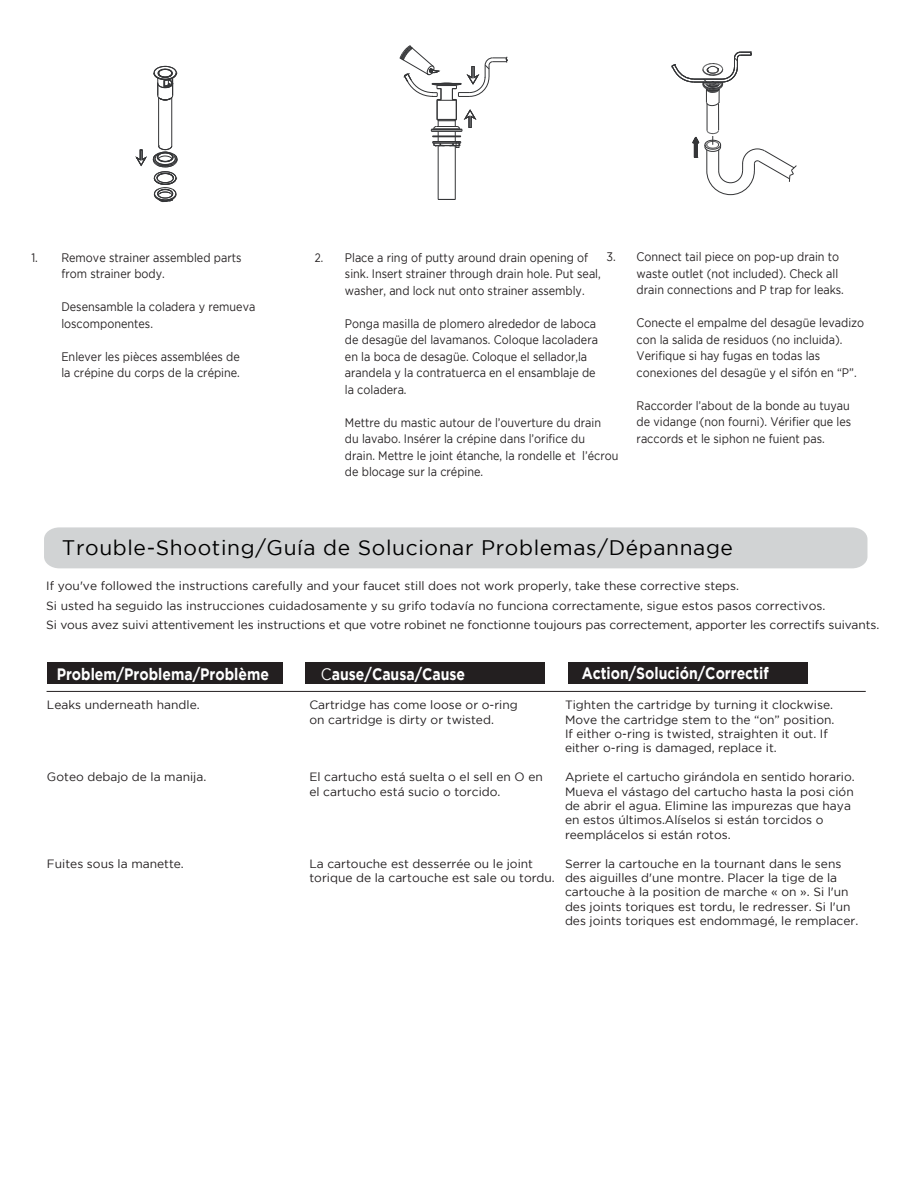
<style>
.page{position:relative;width:918px;height:1188px;background:#fff}
.page>*{position:absolute;margin:0;border:0;box-sizing:border-box;transform-origin:0 0}
.t1{font:21px "Gotham";letter-spacing:.03em;color:#000}
.t2{font:700 16.5px "Gotham";color:#fff;scale:.85 1}
.t3{font:12.3px/16.5px "Gotham";color:#231f20;scale:.88 1}
.t4{font:12.3px/16.5px "Gotham";color:#231f20;scale:.81 1}
.t5{font:12px/14.4px "Gotham";color:#231f20}
.s1{font-weight:400}
</style>
<div class="page">
<div style="left:44px;top:527px;width:823px;height:41px;background:#d1d3d4"></div>
<div style="left:47px;top:662px;width:235px;height:22px;background:#231f20"></div>
<div style="left:305px;top:662px;width:240px;height:22px;background:#231f20"></div>
<div style="left:568px;top:662px;width:240px;height:22px;background:#231f20"></div>
<hr style="left:47px;top:691px;width:819px;height:1px;background:#231f20">
<svg style="left:135px;top:149px;width:12px;height:17px"></svg>
<hr style="left:158px;top:98px;width:1px;height:48px;background:#343537">
<hr style="left:171px;top:98px;width:1px;height:48px;background:#343537">
<svg style="left:153px;top:145px;width:25px;height:58px"></svg>
<svg style="left:153px;top:66px;width:24px;height:34px"></svg>
<hr style="left:438px;top:146px;width:1px;height:53px;background:#343537">
<hr style="left:455px;top:146px;width:1px;height:53px;background:#343537">
<svg style="left:438px;top:199px;width:18px;height:1px"></svg>
<svg style="left:399px;top:45px;width:109px;height:103px"></svg>
<svg style="left:671px;top:51px;width:126px;height:144px"></svg>
<p class="t3" style="left:61px;top:249px;width:206px;text-indent:-30px">1. Remove strainer assembled parts from strainer body.</p>
<p class="t3" style="left:61px;top:299px;width:222px">Desensamble la coladera y remueva loscomponentes.</p>
<p class="t3" style="left:61px;top:348px;width:204px">Enlever les pièces assemblées de la crépine du corps de la crépine.</p>
<p class="t3" style="left:637px;top:248px;width:237px;text-indent:-30px">3. Connect tail piece on pop-up drain to waste outlet (not included). Check all drain connections and P trap for leaks.</p>
<p class="t3" style="left:637px;top:314px;width:260px">Conecte el empalme del desagüe levadizo con la salida de residuos (no incluida).<br>Verifique si hay fugas en todas las conexiones del desagüe y el sifón en “P”.</p>
<p class="t3" style="left:637px;top:397px;width:245px;text-align:justify">Raccorder l’about de la bonde au tuyau de vidange (non fourni). Vérifier que les raccords et le siphon ne fuient pas.</p>
<p class="t4" style="left:345px;top:249px;width:317px;text-indent:-30px">2. Place a ring of putty around drain opening of sink. Insert strainer through drain hole. Put seal, washer, and lock nut onto strainer assembly.</p>
<p class="t3" style="left:345px;top:315px;width:289px">Ponga masilla de plomero alrededor de laboca de desagüe del lavamanos. Coloque lacoladera en la boca de desagüe. Coloque el sellador,la arandela y la contratuerca en el ensamblaje de la coladera.</p>
<p class="t3" style="left:345px;top:414px;width:312px">Mettre du mastic autour de l’ouverture du drain<br>du lavabo. Insérer la crépine dans l’orifice du<br>drain. Mettre le joint étanche, la rondelle et l’écrou de blocage sur la crépine.</p>
<h1 class="t1" style="left:62px;top:536px;width:673px">Trouble-Shooting/Guía de Solucionar Problemas/Dépannage</h1>
<p class="t5" style="left:46px;top:576px;width:834px;line-height:19.5px">If you've followed the instructions carefully and your faucet still does not work properly, take these corrective steps.<br>Si usted ha seguido las instrucciones cuidadosamente y su grifo todavía no funciona correctamente, sigue estos pasos correctivos.<br>Si vous avez suivi attentivement les instructions et que votre robinet ne fonctionne toujours pas correctement, apporter les correctifs suivants.</p>
<h2 class="t2" style="left:57px;top:665px;width:251px">Problem/Problema/Problème</h2>
<h2 class="t2" style="left:321px;top:665px;width:171px"><span class="s1">C</span>ause/Causa/Cause</h2>
<h2 class="t2" style="left:582px;top:663px;width:222px">Action/Solución/Correctif</h2>
<p class="t5" style="left:47px;top:698px;width:154px">Leaks underneath handle.</p>
<p class="t5" style="left:309px;top:698px;width:210px">Cartridge has come loose or o-ring on cartridge is dirty or twisted.</p>
<p class="t5" style="left:565px;top:698px;width:271px">Tighten the cartridge by turning it clockwise.<br>Move the cartridge stem to the “on” position.<br>If either o-ring is twisted, straighten it out. If either o-ring is damaged, replace it.</p>
<p class="t5" style="left:565px;top:770px;width:291px">Apriete el cartucho girándola en sentido horario.<br>Mueva el vástago del cartucho hasta la posi ción de abrir el agua. Elimine las impurezas que haya en estos últimos.Alíselos si están torcidos o reemplácelos si están rotos.</p>
<p class="t5" style="left:565px;top:856px;width:295px">Serrer la cartouche en la tournant dans le sens des aiguilles d'une montre. Placer la tige de la cartouche à la position de marche « on ». Si l'un des joints toriques est tordu, le redresser. Si l'un des joints toriques est endommagé, le remplacer.</p>
<p class="t5" style="left:309px;top:770px;width:235px">El cartucho está suelta o el sell en O en el cartucho está sucio o torcido.</p>
<p class="t5" style="left:47px;top:770px;width:161px">Goteo debajo de la manija.</p>
<p class="t5" style="left:309px;top:856px;width:247px">La cartouche est desserrée ou le joint torique de la cartouche est sale ou tordu.</p>
<p class="t5" style="left:47px;top:856px;width:138px">Fuites sous la manette.</p>
</div>
